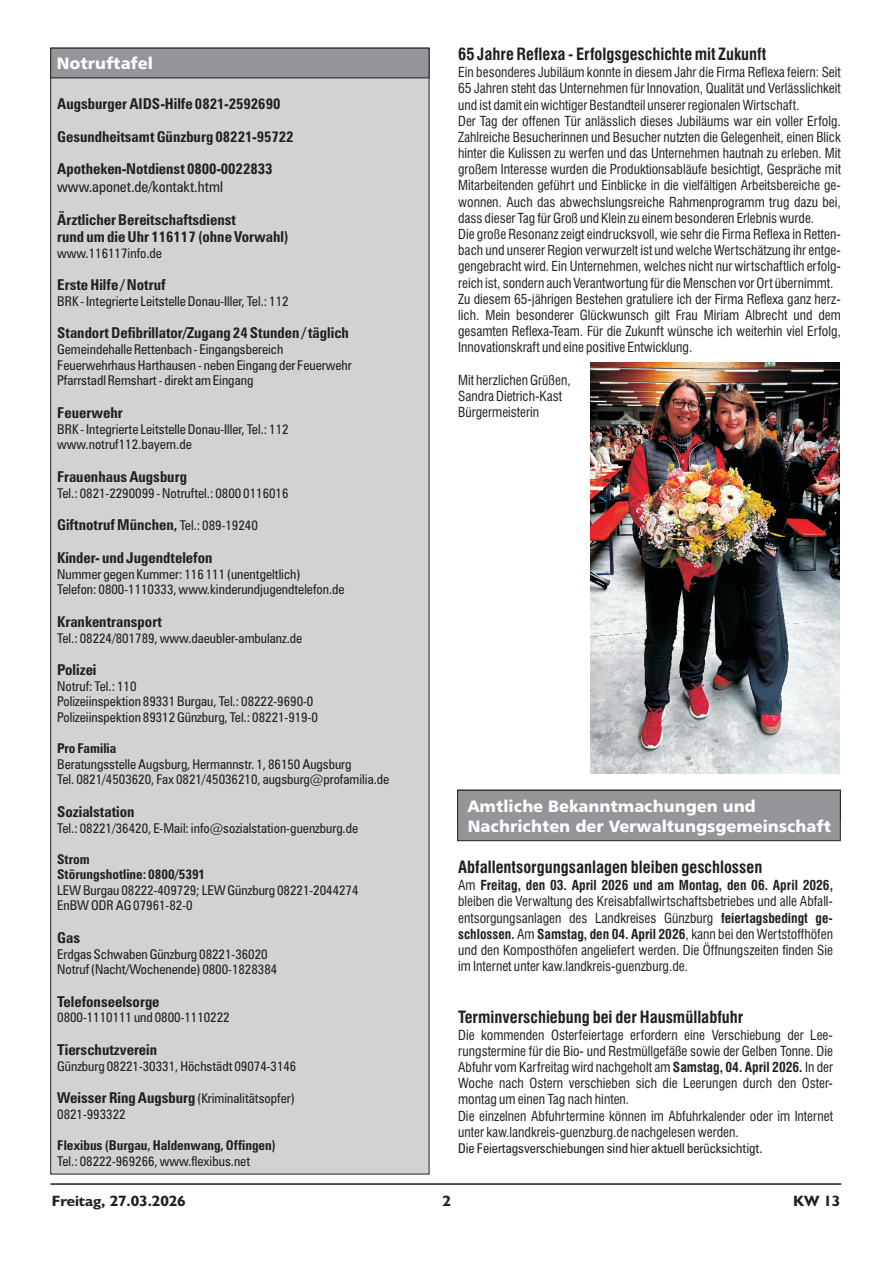
<style>
.page{position:relative;width:893px;height:1263px;background:#fff}
.page>*{position:absolute;margin:0;border:0;box-sizing:border-box;transform-origin:0 0}
.t1{font:700 condensed 16.5px "Swiss 721 BT";color:#231f20}
.t2{font:16.5px/20.2px "Humanist 777 BT Black B";color:#fff}
.t3{font:700 condensed 15px/32.8px "Zurich BT";color:#231f20}
.t4{font:condensed 15px "Zurich BT";color:#231f20}
.t5{font:700 15px "Humanist 521 BT";letter-spacing:-.005em;color:#231f20;scale:1.04 1}
.t6{font:condensed 13.5px/16.2px "Swiss 721 BT";color:#231f20}
.t7{font:condensed 13.5px/15.6px "Zurich BT";color:#231f20}
.t8{font:700 condensed 13.5px/15.6px "Zurich BT";color:#231f20}
.s1{font-weight:400;font-size:13.5px}
.s2{font-weight:700;font-size:15px}
.s3{font-weight:700}
</style>
<div class="page">
<div style="left:50px;top:78px;width:379px;height:1096px;background:#d1d2d4"></div>
<hr style="left:50px;top:1183px;width:791px;height:2px;background:#231f20">
<svg style="left:50px;top:48px;width:379px;height:30px;background:#8d8f92"></svg>
<img style="left:591px;top:363px;width:248px;height:410px">
<div style="left:457px;top:789px;width:384px;height:52px;background:#939598"></div>
<p class="t2" style="left:57px;top:55px;width:97px">Notruftafel</p>
<p class="t3" style="left:57px;top:89px;width:238px">Augsburger AIDS-Hilfe 0821-2592690<br>Gesundheitsamt Günzburg 08221-95722<br>Apotheken-Notdienst 0800-0022833</p>
<p class="t4" style="left:57px;top:180px;width:167px">www.aponet.de/kontakt.html</p>
<p class="t3" style="left:57px;top:212px;width:233px;line-height:17.2px">Ärztlicher Bereitschaftsdienst<br>rund um die Uhr 116117 (ohne Vorwahl)</p>
<p class="t7" style="left:57px;top:246px;width:106px">www.116117info.de</p>
<p class="t3" style="left:57px;top:270px;width:110px">Erste Hilfe / Notruf</p>
<p class="t7" style="left:57px;top:295px;width:233px">BRK - Integrierte Leitstelle Donau-Iller, Tel.: 112</p>
<p class="t3" style="left:57px;top:318px;width:293px">Standort Defibrillator/Zugang 24 Stunden / täglich</p>
<p class="t7" style="left:57px;top:343px;width:296px">Gemeindehalle Rettenbach - Eingangsbereich<br>Feuerwehrhaus Harthausen - neben Eingang der Feuerwehr<br>Pfarrstadl Remshart - direkt am Eingang</p>
<p class="t3" style="left:57px;top:397px;width:67px">Feuerwehr</p>
<p class="t7" style="left:57px;top:422px;width:233px">BRK - Integrierte Leitstelle Donau-Iller, Tel.: 112 www.notruf112.bayern.de</p>
<p class="t3" style="left:57px;top:461px;width:131px">Frauenhaus Augsburg</p>
<p class="t7" style="left:57px;top:486px;width:233px">Tel.: 0821-2290099 - Notruftel.: 0800 0116016</p>
<p class="t3" style="left:57px;top:510px;width:202px">Giftnotruf München, <span class="s1">Tel.: 089-19240<br></span>Kinder- und Jugendtelefon</p>
<p class="t7" style="left:57px;top:567px;width:289px">Nummer gegen Kummer: 116 111 (unentgeltlich)<br>Telefon: 0800-1110333, www.kinderundjugendtelefon.de</p>
<p class="t3" style="left:57px;top:606px;width:106px">Krankentransport</p>
<p class="t7" style="left:57px;top:631px;width:247px">Tel.: 08224/801789, www.daeubler-ambulanz.de</p>
<p class="t3" style="left:57px;top:655px;width:41px">Polizei</p>
<p class="t7" style="left:57px;top:680px;width:262px">Notruf: Tel.: 110<br>Polizeiinspektion 89331 Burgau, Tel.: 08222-9690-0<br>Polizeiinspektion 89312 Günzburg, Tel.: 08221-919-0</p>
<p class="t8" style="left:57px;top:742px;width:61px">Pro Familia</p>
<p class="t7" style="left:57px;top:757px;width:334px">Beratungsstelle Augsburg, Hermannstr. 1, 86150 Augsburg<br>Tel. 0821/4503620, Fax 0821/45036210, augsburg@profamilia.de</p>
<p class="t3" style="left:57px;top:796px;width:79px">Sozialstation</p>
<p class="t7" style="left:57px;top:821px;width:302px">Tel.: 08221/36420, E-Mail: info@sozialstation-guenzburg.de</p>
<p class="t8" style="left:57px;top:852px;width:150px">Strom<br>Störungshotline: 0800/5391</p>
<p class="t7" style="left:57px;top:883px;width:303px">LEW Burgau 08222-409729; LEW Günzburg 08221-2044274<br>EnBW ODR AG 07961-82-0</p>
<p class="t3" style="left:57px;top:922px;width:24px">Gas</p>
<p class="t7" style="left:57px;top:947px;width:222px">Erdgas Schwaben Günzburg 08221-36020<br>Notruf (Nacht/Wochenende) 0800-1828384</p>
<p class="t3" style="left:57px;top:986px;width:104px">Telefonseelsorge</p>
<p class="t7" style="left:57px;top:1011px;width:174px">0800-1110111 und 0800-1110222</p>
<p class="t3" style="left:57px;top:1034px;width:102px">Tierschutzverein</p>
<p class="t7" style="left:57px;top:1059px;width:241px">Günzburg 08221-30331, Höchstädt 09074-3146</p>
<p class="t7" style="left:57px;top:1092px;width:239px"><span class="s2">Weisser Ring Augsburg</span> (Kriminalitätsopfer)<br>0821-993322</p>
<p class="t8" style="left:57px;top:1139px;width:220px">Flexibus (Burgau, Haldenwang, Offingen)</p>
<p class="t7" style="left:57px;top:1154px;width:195px">Tel.: 08222-969266, www.flexibus.net</p>
<p class="t1" style="left:458px;top:48px;width:309px">65 Jahre Reflexa - Erfolgsgeschichte mit Zukunft</p>
<p class="t6" style="left:458px;top:66px;width:384px">Ein besonderes Jubiläum konnte in diesem Jahr die Firma Reflexa feiern: Seit 65 Jahren steht das Unternehmen für Innovation, Qualität und Verlässlichkeit und ist damit ein wichtiger Bestandteil unserer regionalen Wirtschaft.<br>Der Tag der offenen Tür anlässlich dieses Jubiläums war ein voller Erfolg.<br>Zahlreiche Besucherinnen und Besucher nutzten die Gelegenheit, einen Blick hinter die Kulissen zu werfen und das Unternehmen hautnah zu erleben. Mit großem Interesse wurden die Produktionsabläufe besichtigt, Gespräche mit Mitarbeitenden geführt und Einblicke in die vielfältigen Arbeitsbereiche ge&shy;wonnen. Auch das abwechslungsreiche Rahmenprogramm trug dazu bei, dass dieser Tag für Groß und Klein zu einem besonderen Erlebnis wurde.<br>Die große Resonanz zeigt eindrucksvoll, wie sehr die Firma Reflexa in Retten&shy;bach und unserer Region verwurzelt ist und welche Wertschätzung ihr entge&shy;gengebracht wird. Ein Unternehmen, welches nicht nur wirtschaftlich erfolg&shy;reich ist, sondern auch Verantwortung für die Menschen vor Ort übernimmt.<br>Zu diesem 65-jährigen Bestehen gratuliere ich der Firma Reflexa ganz herz&shy;lich. Mein besonderer Glückwunsch gilt Frau Miriam Albrecht und dem gesamten Reflexa-Team. Für die Zukunft wünsche ich weiterhin viel Erfolg, Innovationskraft und eine positive Entwicklung.</p>
<p class="t6" style="left:458px;top:373px;width:114px">Mit herzlichen Grüßen,<br>Sandra Dietrich-Kast<br>Bürgermeisterin</p>
<p class="t2" style="left:468px;top:797px;width:268px">Amtliche BekFür unsere Senioren</p>
<p class="t2" style="left:468px;top:797px;width:365px;text-indent:111px">anntmachungen und<br>Nachrichten der Verwaltungsgemeinschaft</p>
<p class="t1" style="left:458px;top:861px;width:306px">Abfallentsorgungsanlagen bleiben geschlossen</p>
<p class="t6" style="left:458px;top:879px;width:376px;text-align:justify">Am <span class="s3">Freitag, den 03. April 2026 und am Montag, den 06. April 2026, </span>bleiben die Verwaltung des Kreisabfallwirtschaftsbetriebes und alle Abfall&shy;entsorgungsanlagen des Landkreises Günzburg <span class="s3">feiertagsbedingt ge&shy;schlossen.</span> Am <span class="s3">Samstag, den 04. April 2026</span>, kann bei den Wertstoffhöfen und den Komposthöfen angeliefert werden. Die Öffnungszeiten finden Sie im Internet unter kaw.landkreis-guenzburg.de.</p>
<p class="t1" style="left:458px;top:1010px;width:287px">Terminverschiebung bei der Hausmüllabfuhr</p>
<p class="t6" style="left:458px;top:1028px;width:376px">Die kommenden Osterfeiertage erfordern eine Verschiebung der Lee&shy;rungstermine für die Bio- und Restmüllgefäße sowie der Gelben Tonne. Die Abfuhr vom Karfreitag wird nachgeholt am <span class="s3">Samstag, 04. April 2026.</span> In der Woche nach Ostern verschieben sich die Leerungen durch den Oster&shy;montag um einen Tag nach hinten.<br>Die einzelnen Abfuhrtermine können im Abfuhrkalender oder im Internet unter kaw.landkreis-guenzburg.de nachgelesen werden.</p>
<p class="t7" style="left:458px;top:1141px;width:306px">Die Feiertagsverschiebungen sind hier aktuell berücksichtigt.</p>
<p class="t5" style="left:52px;top:1194px;width:130px">Freitag, 27.03.2026</p>
<p class="t5" style="left:442px;top:1194px;width:10px">2</p>
<p class="t5" style="left:793px;top:1194px;width:47px">KW 13</p>
</div>
